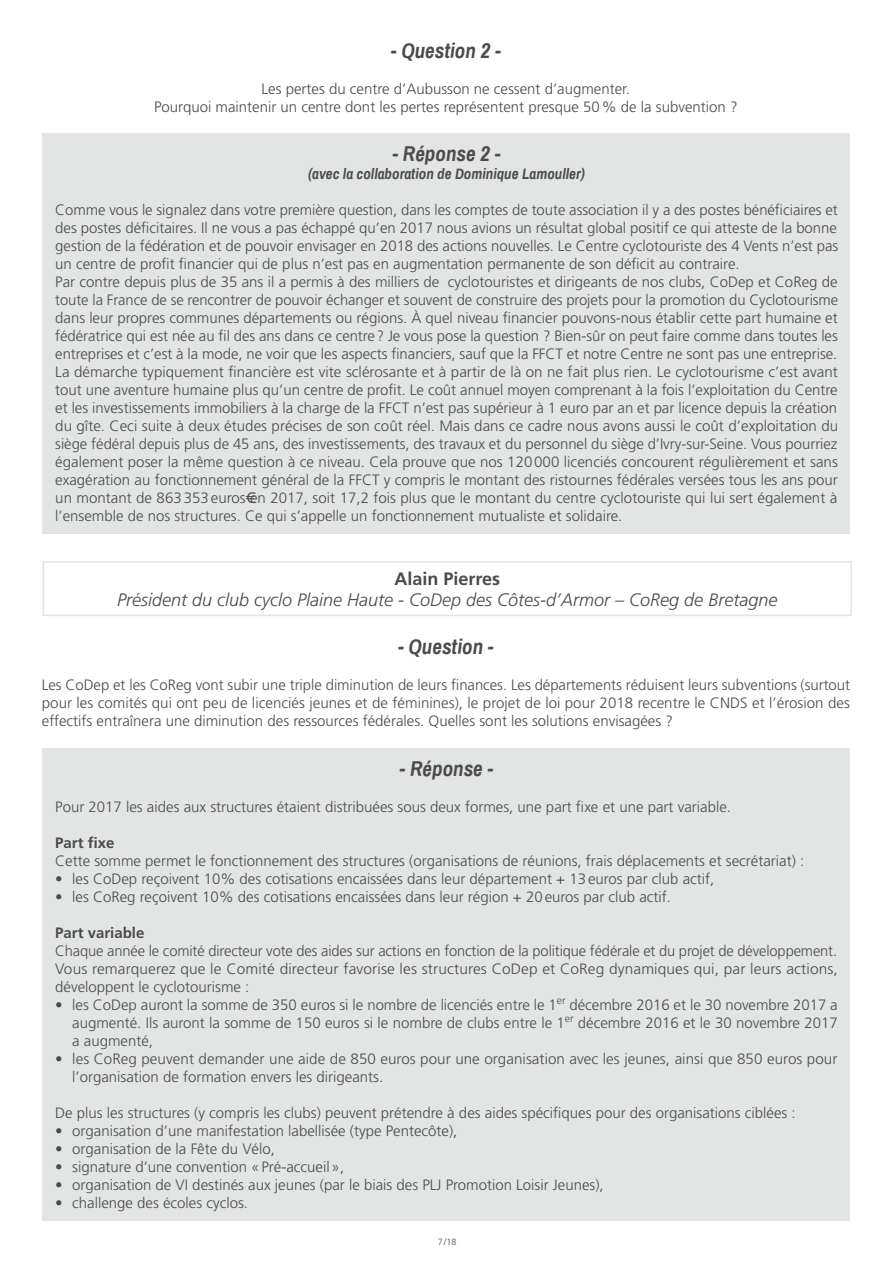
<style>
.page{position:relative;width:893px;height:1263px;background:#fff}
.page>*{position:absolute;margin:0;border:0;box-sizing:border-box;transform-origin:0 0}
.t1{font:italic 700 21px "Archivo Narrow";color:#4b4b4d}
.t2{font:italic 300 18px "Frutiger";color:#4b4b4d}
.t3{font:700 18px "Frutiger";color:#4b4b4d}
.t4{font:300 15px/18px "Frutiger";color:#4b4b4d;text-align:justify}
.t5{font:italic 700 15px "Archivo Narrow";color:#4b4b4d}
.t6{font:700 15px "Frutiger";color:#4b4b4d}
.t7{font:300 9px "Frutiger";color:#4b4b4d}
</style>
<div class="page">
<div style="left:43px;top:133px;width:807px;height:401px;background:#e3e4e4"></div>
<div style="left:43px;top:748px;width:807px;height:472px;background:#e3e4e4"></div>
<div style="left:43px;top:561px;width:809px;height:55px;border:2px solid #e3e4e4"></div>
<h1 class="t1" style="left:391px;top:38px;width:112px">- Question 2 -</h1>
<p class="t4" style="left:154px;top:80px;width:585px;text-align:center">Les pertes du centre d’Aubusson ne cessent d’augmenter.<br>Pourquoi maintenir un centre dont les pertes représentent presque 50% de la subvention ?</p>
<h1 class="t1" style="left:392px;top:141px;width:110px">- Réponse 2 -</h1>
<p class="t5" style="left:308px;top:165px;width:278px">(avec la collaboration de Dominique Lamouller)</p>
<p class="t4" style="left:55px;top:201px;width:784px;text-align:left">Comme vous le signalez dans votre première question, dans les comptes de toute association il y a des postes bénéficiaires et des postes déficitaires. Il ne vous a pas échappé qu’en 2017 nous avions un résultat global positif ce qui atteste de la bonne gestion de la fédération et de pouvoir envisager en 2018 des actions nouvelles. Le Centre cyclotouriste des 4 Vents n’est pas un centre de profit financier qui de plus n’est pas en augmentation permanente de son déficit au contraire.<br>Par contre depuis plus de 35 ans il a permis à des milliers de cyclotouristes et dirigeants de nos clubs, CoDep et CoReg de toute la France de se rencontrer de pouvoir échanger et souvent de construire des projets pour la promotion du Cyclotourisme dans leur propres communes départements ou régions. À quel niveau financier pouvons-nous établir cette part humaine et fédératrice qui est née au fil des ans dans ce centre? Je vous pose la question ? Bien-sûr on peut faire comme dans toutes les entreprises et c’est à la mode, ne voir que les aspects financiers, sauf que la FFCT et notre Centre ne sont pas une entreprise.<br>La démarche typiquement financière est vite sclérosante et à partir de là on ne fait plus rien. Le cyclotourisme c’est avant tout une aventure humaine plus qu’un centre de profit. Le coût annuel moyen comprenant à la fois l’exploitation du Centre et les investissements immobiliers à la charge de la FFCT n’est pas supérieur à 1 euro par an et par licence depuis la création du gîte. Ceci suite à deux études précises de son coût réel. Mais dans ce cadre nous avons aussi le coût d’exploitation du siège fédéral depuis plus de 45 ans, des investissements, des travaux et du personnel du siège d’Ivry-sur-Seine. Vous pourriez également poser la même question à ce niveau. Cela prouve que nos 120000 licenciés concourent régulièrement et sans exagération au fonctionnement général de la FFCT y compris le montant des ristournes fédérales versées tous les ans pour un montant de 863353euros€en 2017, soit 17,2 fois plus que le montant du centre cyclotouriste qui lui sert également à l’ensemble de nos structures. Ce qui s’appelle un fonctionnement mutualiste et solidaire.</p>
<p class="t3" style="left:394px;top:568px;width:107px">Alain Pierres</p>
<p class="t2" style="left:117px;top:590px;width:662px">Président du club cyclo Plaine Haute - CoDep des Côtes-d’Armor – CoReg de Bretagne</p>
<h1 class="t1" style="left:398px;top:633px;width:97px">- Question -</h1>
<p class="t4" style="left:42px;top:675px;width:810px">Les CoDep et les CoReg vont subir une triple diminution de leurs finances. Les départements réduisent leurs subventions (surtout pour les comités qui ont peu de licenciés jeunes et de féminines), le projet de loi pour 2018 recentre le CNDS et l’érosion des effectifs entraînera une diminution des ressources fédérales. Quelles sont les solutions envisagées ?</p>
<h1 class="t1" style="left:400px;top:755px;width:95px">- Réponse -</h1>
<p class="t4" style="left:55px;top:798px;width:677px">Pour 2017 les aides aux structures étaient distribuées sous deux formes, une part fixe et une part variable.</p>
<p class="t6" style="left:55px;top:834px;width:61px">Part fixe</p>
<p class="t4" style="left:55px;top:852px;width:750px">Cette somme permet le fonctionnement des structures (organisations de réunions, frais déplacements et secrétariat) :</p>
<p class="t4" style="left:55px;top:870px;width:661px">• les CoDep reçoivent 10% des cotisations encaissées dans leur département + 13euros par club actif,</p>
<p class="t4" style="left:55px;top:888px;width:617px">• les CoReg reçoivent 10% des cotisations encaissées dans leur région + 20euros par club actif.</p>
<p class="t6" style="left:55px;top:924px;width:91px">Part variable</p>
<p class="t4" style="left:55px;top:942px;width:784px">Chaque année le comité directeur vote des aides sur actions en fonction de la politique fédérale et du projet de développement.<br>Vous remarquerez que le Comité directeur favorise les structures CoDep et CoReg dynamiques qui, par leurs actions, développent le cyclotourisme :</p>
<p class="t4" style="left:72px;top:996px;width:767px;text-indent:-17px">• les CoDep auront la somme de 350 euros si le nombre de licenciés entre le 1<sup>er</sup> décembre 2016 et le 30 novembre 2017 a augmenté. Ils auront la somme de 150 euros si le nombre de clubs entre le 1<sup>er</sup> décembre 2016 et le 30 novembre 2017 a augmenté,</p>
<p class="t4" style="left:72px;top:1050px;width:767px;text-indent:-17px">• les CoReg peuvent demander une aide de 850 euros pour une organisation avec les jeunes, ainsi que 850 euros pour l’organisation de formation envers les dirigeants.</p>
<p class="t4" style="left:55px;top:1104px;width:742px">De plus les structures (y compris les clubs) peuvent prétendre à des aides spécifiques pour des organisations ciblées :</p>
<p class="t4" style="left:55px;top:1122px;width:404px">• organisation d’une manifestation labellisée (type Pentecôte),</p>
<p class="t4" style="left:55px;top:1140px;width:221px">• organisation de la Fête du Vélo,</p>
<p class="t4" style="left:55px;top:1158px;width:290px">• signature d’une convention «Pré-accueil»,</p>
<p class="t4" style="left:55px;top:1176px;width:550px">• organisation de VI destinés aux jeunes (par le biais des PLJ Promotion Loisir Jeunes),</p>
<p class="t4" style="left:55px;top:1194px;width:194px">• challenge des écoles cyclos.</p>
<p class="t7" style="left:438px;top:1237px;width:20px">7/18</p>
</div>
